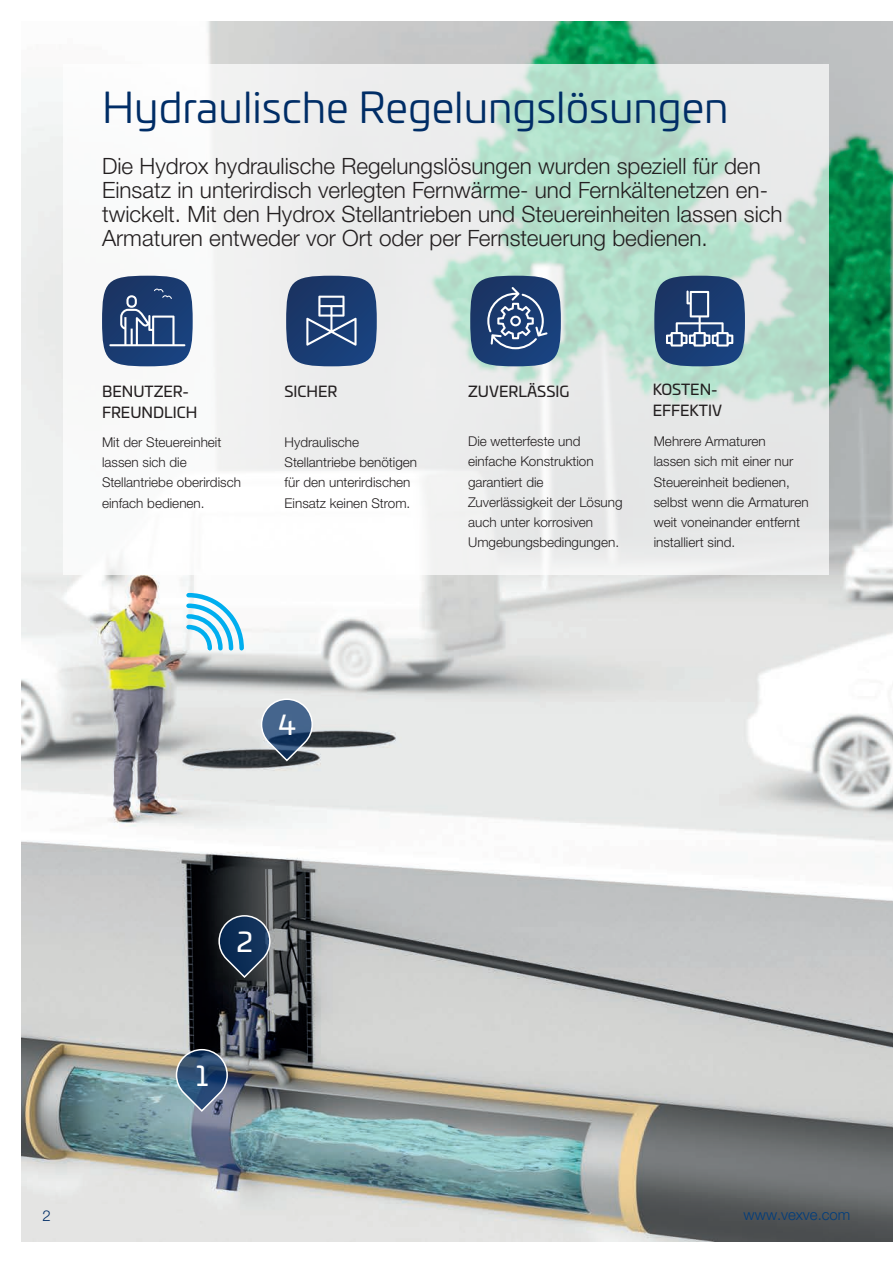
<style>
.page{position:relative;width:893px;height:1263px;background:#fff}
.page>*{position:absolute;margin:0;border:0;box-sizing:border-box;transform-origin:0 0}
.t1{font:42px "Univia Pro";color:#002d66}
.t2{font:27px "Univia Pro";color:#fff}
.t3{font:300 22.5px/24px "Helvetica Neue LTW1 G";color:#231f20}
.t4{font:15px/21px "Univia Pro";color:#231f20}
.t5{font:300 15px "Helvetica Neue LTW1 G";color:#013d7d}
.t6{font:300 15px "Helvetica Neue LTW1 G";color:#002d66}
.t7{font:300 13.5px/20.2px "Helvetica Neue LTW1 G";color:#231f20}
</style>
<div class="page">
<img style="left:21px;top:22px;width:872px;height:1220px">
<svg style="left:175px;top:1048px;width:54px;height:65px;background:#566e89"></svg>
<svg style="left:218px;top:914px;width:53px;height:65px;background:#2d415a"></svg>
<svg style="left:260px;top:698px;width:54px;height:64px;background:#62768f"></svg>
<svg style="left:184px;top:591px;width:62px;height:62px"></svg>
<svg style="left:64px;top:64px;width:765px;height:511px;fill:#ebecec"></svg>
<svg style="left:102px;top:276px;width:91px;height:90px;background:#1c3e74"></svg>
<svg style="left:109px;top:288px;width:76px;height:58px;background:#3d5986"></svg>
<div style="left:286px;top:276px;width:91px;height:90px;background:#193b71;border-radius:45px"></div>
<svg style="left:306px;top:296px;width:51px;height:50px"></svg>
<div style="left:470px;top:276px;width:91px;height:90px;background:linear-gradient(to right,#1a3768,#19417d);border-radius:45px"></div>
<svg style="left:487px;top:287px;width:61px;height:62px;background:#49638e"></svg>
<div style="left:654px;top:276px;width:91px;height:90px;background:linear-gradient(to right,#1a3769,#19417c);border-radius:45px"></div>
<svg style="left:666px;top:290px;width:67px;height:57px;background:#4a648e"></svg>
<h1 class="t1" style="left:102px;top:77px;width:628px">Hydraulische Regelungslösungen</h1>
<p class="t3" style="left:102px;top:154px;width:682px">Die Hydrox hydraulische Regelungslösungen wurden speziell für den Einsatz in unterirdisch verlegten Fernwärme- und Fernkältenetzen en&shy;twickelt. Mit den Hydrox Stellantrieben und Steuereinheiten lassen sich Armaturen entweder vor Ort oder per Fernsteuerung bedienen.</p>
<p class="t4" style="left:468px;top:380px;width:103px">ZUVERLÄSSIG</p>
<p class="t4" style="left:653px;top:379px;width:71px">KOSTEN-<br>EFFEKTIV</p>
<p class="t4" style="left:102px;top:380px;width:97px">BENUTZER-<br>FREUNDLICH</p>
<p class="t4" style="left:284px;top:380px;width:54px">SICHER</p>
<p class="t7" style="left:102px;top:432px;width:140px">Mit der Steuereinheit lassen sich die<br>Stellantriebe oberirdisch einfach bedienen.</p>
<p class="t7" style="left:285px;top:432px;width:134px">Hydraulische<br>Stellantriebe benötigen für den unterirdischen<br>Einsatz keinen Strom.</p>
<p class="t7" style="left:468px;top:431px;width:156px">Die wetterfeste und einfache Konstruktion garantiert die<br>Zuverlässigkeit der Lösung auch unter korrosiven<br>Umgebungsbedingungen.</p>
<p class="t7" style="left:654px;top:431px;width:156px">Mehrere Armaturen<br>lassen sich mit einer nur<br>Steuereinheit bedienen, selbst wenn die Armaturen weit voneinander entfernt installiert sind.</p>
<h2 class="t2" style="left:278px;top:705px;width:19px">4</h2>
<h2 class="t2" style="left:237px;top:922px;width:18px">2</h2>
<h2 class="t2" style="left:196px;top:1055px;width:14px">1</h2>
<p class="t6" style="left:43px;top:1206px;width:10px">2</p>
<p class="t5" style="left:743px;top:1206px;width:108px">www.vexve.com</p>
</div>
